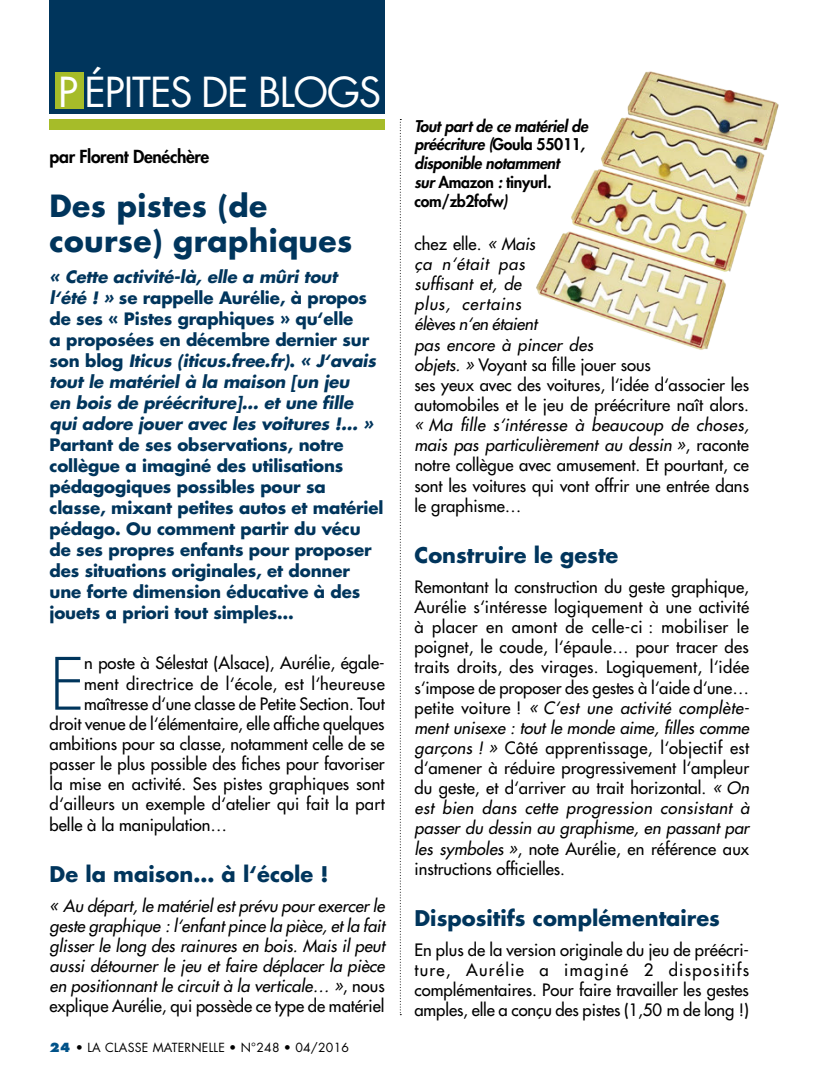
<style>
.page{position:relative;width:834px;height:1092px;background:#fff}
.page>*{position:absolute;margin:0;border:0;box-sizing:border-box;transform-origin:0 0}
.Txt_Intro{font:300 70px "Futura";color:#00355c}
.t1{font:40.25px "Futura";letter-spacing:-.03em;color:#fff}
.Titre{font:700 29.75px/35px "Futura";letter-spacing:.01em;color:#00355c}
.Titre_blogs{font:700 21px "Futura";color:#00355c}
.t2{font:800 17.5px "Futura";letter-spacing:-.02em;color:#000}
.Txt{font:16.62px/20.1px "Futura";color:#000;text-align:justify}
.Chapo{font:700 16.62px/21px "Futura";letter-spacing:-.01em;color:#00355c}
.Txt_Intro-2{font:16.62px "Futura";color:#000}
.Txt-2{font:italic 16.62px/20.1px "Futura";color:#000;text-align:justify}
.Txt_Intro-3{font:16.62px "Futura";letter-spacing:.02em;color:#000}
.Légende{font:italic 800 15.75px/18.9px "Futura";letter-spacing:-.02em;color:#000}
.t3{font:12.25px "Futura";letter-spacing:.02em;color:#000}
.s1{font-style:italic}
.s2{font-style:normal}
.s3{font-weight:800;color:#005289}
</style>
<div class="page">
<div style="left:50px;top:0;width:334px;height:113px;background:#00355c"></div>
<div style="left:50px;top:119px;width:334px;height:10px;background:#a6bc29"></div>
<div style="left:55px;top:72px;width:29px;height:37px;background:#a6bc29"></div>
<svg style="left:400px;top:119px;width:1px;height:896px"></svg>
<img style="left:536px;top:71px;width:243px;height:279px">
<h2 class="t1" style="left:58px;top:66px;width:324px">P ÉPITES DE BLOGS</h2>
<p class="t2" style="left:50px;top:145px;width:161px">par Florent Denéchère</p>
<p class="Titre" style="left:50px;top:188px;width:304px">Des pistes (de course) graphiques</p>
<p class="Chapo" style="left:50px;top:266px;width:335px"><span class="s1">« Cette activité-là, elle a mûri tout<br>l‘été ! »</span> se rappelle Aurélie, à propos de ses « Pistes graphiques » qu‘elle<br>a proposées en décembre dernier sur son blog <span class="s1">Iticus (iticus.free.fr)</span>. <span class="s1">« J‘avais tout le matériel à la maison [un jeu<br>en bois de préécriture]… et une fille qui adore jouer avec les voitures !… » </span>Partant de ses observations, notre collègue a imaginé des utilisations pédagogiques possibles pour sa classe, mixant petites autos et matériel pédago. Ou comment partir du vécu de ses propres enfants pour proposer des situations originales, et donner une forte dimension éducative à des jouets a priori tout simples…</p>
<p class="Txt_Intro" style="left:50px;top:641px;width:37px">E</p>
<p class="Txt_Intro-2" style="left:84px;top:652px;width:302px">n poste à Sélestat (Alsace), Aurélie, égale-</p>
<p class="Txt_Intro-3" style="left:84px;top:673px;width:302px">ment directrice de l‘école, est l‘heureuse</p>
<p class="Txt_Intro-2" style="left:84px;top:693px;width:302px">maîtresse d‘une classe de Petite Section. Tout</p>
<p class="Txt_Intro-2" style="left:50px;top:713px;width:336px">droit venue de l‘élémentaire, elle affiche quelques</p>
<p class="Txt_Intro-2" style="left:50px;top:733px;width:336px">ambitions pour sa classe, notamment celle de se</p>
<p class="Txt_Intro-2" style="left:50px;top:753px;width:336px">passer le plus possible des fiches pour favoriser</p>
<p class="Txt_Intro-2" style="left:50px;top:773px;width:336px">la mise en activité. Ses pistes graphiques sont</p>
<p class="Txt_Intro-2" style="left:50px;top:793px;width:336px">d‘ailleurs un exemple d‘atelier qui fait la part</p>
<p class="Txt_Intro-2" style="left:50px;top:813px;width:179px">belle à la manipulation…</p>
<p class="Titre_blogs" style="left:50px;top:859px;width:280px">De la maison… à l‘école !</p>
<p class="Txt-2" style="left:50px;top:895px;width:336px">« Au départ, le matériel est prévu pour exercer le geste graphique : l‘enfant pince la pièce, et la fait glisser le long des rainures en bois. Mais il peut aussi détourner le jeu et faire déplacer la pièce en positionnant le circuit à la verticale… »<span class="s2">, nous explique Aurélie, qui possède ce type de matériel</span></p>
<p class="t3" style="left:50px;top:1039px;width:301px"><span class="s3">24</span> • LA CLASSE MATERNELLE • N°248 • 04/2016</p>
<p class="Légende" style="left:414px;top:116px;width:175px">Tout part de ce matériel de préécriture (<span class="s2">Goula 55011</span>, disponible notamment<br>sur <span class="s2">Amazon</span> : <span class="s2">tinyurl. com/zb2fofw</span>)</p>
<p class="Txt" style="left:414px;top:234px;width:336px;text-align:left">chez elle. <span class="s1">« Mais<br>ça n‘était pas<br>suffisant et, de<br>plus, certains<br>élèves n‘en étaient<br>pas encore à pincer des<br>objets. »</span> Voyant sa fille jouer sous<br>ses yeux avec des voitures, l‘idée d‘associer les automobiles et le jeu de préécriture naît alors. <span class="s1">« Ma fille s‘intéresse à beaucoup de choses, mais pas particulièrement au dessin »</span>, raconte notre collègue avec amusement. Et pourtant, ce sont les voitures qui vont offrir une entrée dans le graphisme…</p>
<p class="Titre_blogs" style="left:414px;top:541px;width:205px">Construire le geste</p>
<p class="Txt" style="left:414px;top:576px;width:336px">Remontant la construction du geste graphique, Aurélie s‘intéresse logiquement à une activité à placer en amont de celle-ci : mobiliser le poignet, le coude, l‘épaule… pour tracer des traits droits, des virages. Logiquement, l‘idée s‘impose de proposer des gestes à l‘aide d‘une… petite voiture ! <span class="s1">« C‘est une activité complète&shy;ment unisexe : tout le monde aime, filles comme garçons ! »</span> Côté apprentissage, l‘objectif est d‘amener à réduire progressivement l‘ampleur du geste, et d‘arriver au trait horizontal. <span class="s1">« On est bien dans cette progression consistant à passer du dessin au graphisme, en passant par les symboles »</span>, note Aurélie, en référence aux instructions officielles.</p>
<p class="Titre_blogs" style="left:414px;top:903px;width:307px">Dispositifs complémentaires</p>
<p class="Txt" style="left:414px;top:939px;width:336px">En plus de la version originale du jeu de préécri&shy;ture, Aurélie a imaginé 2 dispositifs complémentaires. Pour faire travailler les gestes amples, elle a conçu des pistes (1,50 m de long !)</p>
</div>
